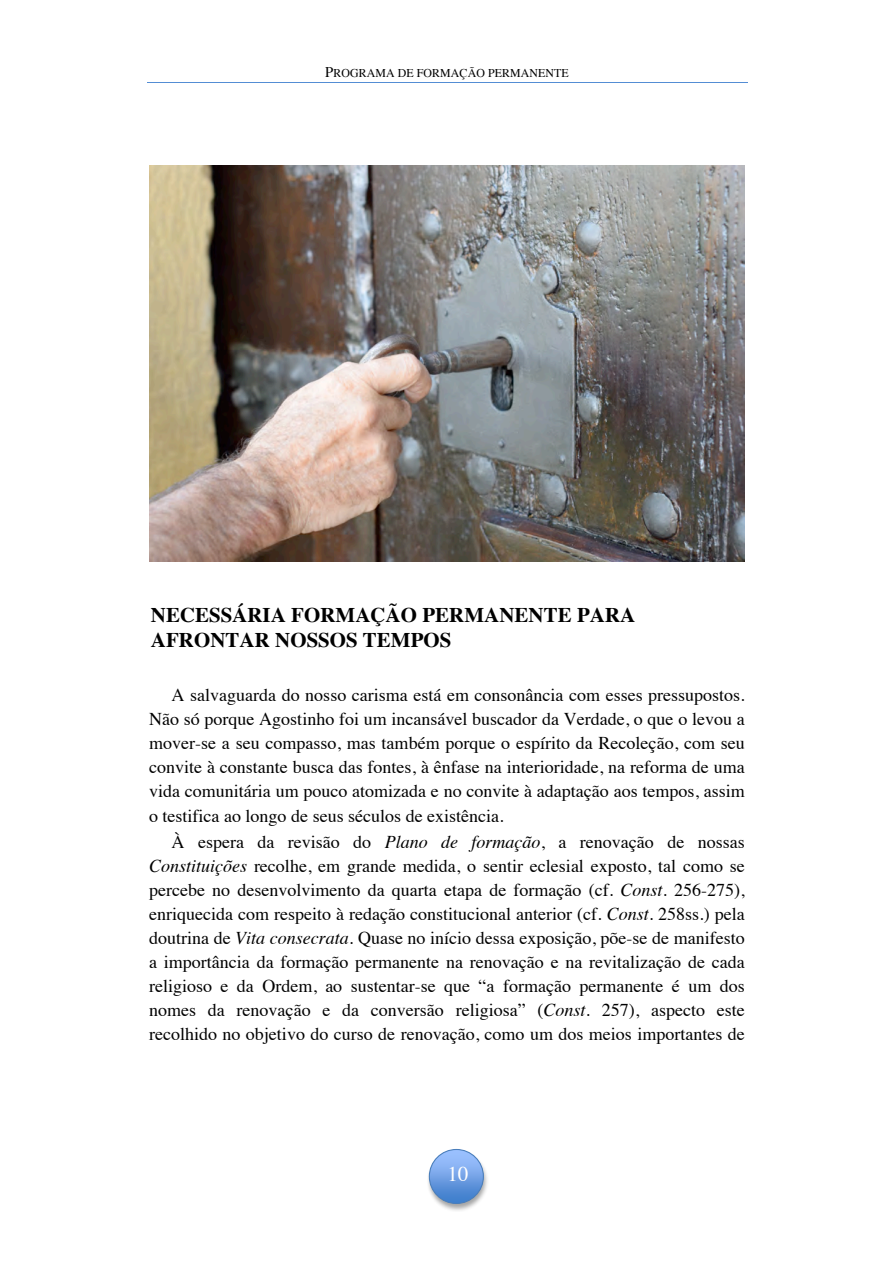
<style>
.page{position:relative;width:893px;height:1263px;background:#fff}
.page>*{position:absolute;margin:0;border:0;box-sizing:border-box;transform-origin:0 0}
.t1{font:700 20.85px/24.2px "Times";letter-spacing:.005em;color:#000}
.t2{font:20.85px "Times";color:#fff}
.t3{font:18px/24px "Times";color:#000;text-align:justify}
.t4{font:11.85px "Times";letter-spacing:.01em;color:#000}
.s1{font-size:14.7px}
.s2{font-style:italic}
</style>
<div class="page">
<img style="left:428px;top:1149px;width:59px;height:62px">
<img style="left:429px;top:1149px;width:54px;height:54px;border-radius:50%">
<div style="left:429px;top:1149px;width:55px;height:55px;border:1px solid #4a7ebb;border-radius:50%"></div>
<hr style="left:147px;top:82px;width:600px;height:1px;background:#548dd4">
<img style="left:150px;top:165px;width:594px;height:396px">
<p class="t4" style="left:325px;top:68px;width:245px"><span class="s1">P</span>ROGRAMA DE FORMAÇÃO PERMANENTE</p>
<p class="t1" style="left:151px;top:605px;width:486px">NECESSÁRIA FORMAÇÃO PERMANENTE PARA<br>AFRONTAR NOSSOS TEMPOS</p>
<p class="t3" style="left:149px;top:684px;width:597px;text-indent:22px">A salvaguarda do nosso carisma está em consonância com esses pressupostos.<br>Não só porque Agostinho foi um incansável buscador da Verdade, o que o levou a mover-se a seu compasso, mas também porque o espírito da Recoleção, com seu convite à constante busca das fontes, à ênfase na interioridade, na reforma de uma vida comunitária um pouco atomizada e no convite à adaptação aos tempos, assim o testifica ao longo de seus séculos de existência.</p>
<p class="t3" style="left:149px;top:832px;width:597px;text-indent:22px">À espera da revisão do <span class="s2">Plano de formação</span>, a renovação de nossas <span class="s2">Constituições</span> recolhe, em grande medida, o sentir eclesial exposto, tal como se percebe no desenvolvimento da quarta etapa de formação (cf. <span class="s2">Const.</span> 256-275), enriquecida com respeito à redação constitucional anterior (cf. <span class="s2">Const.</span> 258ss.) pela doutrina de <span class="s2">Vita consecrata.</span> Quase no início dessa exposição, põe-se de manifesto a importância da formação permanente na renovação e na revitalização de cada religioso e da Ordem, ao sustentar-se que “a formação permanente é um dos nomes da renovação e da conversão religiosa” (<span class="s2">Const.</span> 257), aspecto este recolhido no objetivo do curso de renovação, como um dos meios importantes de</p>
<p class="t2" style="left:447px;top:1166px;width:22px">10</p>
</div>
